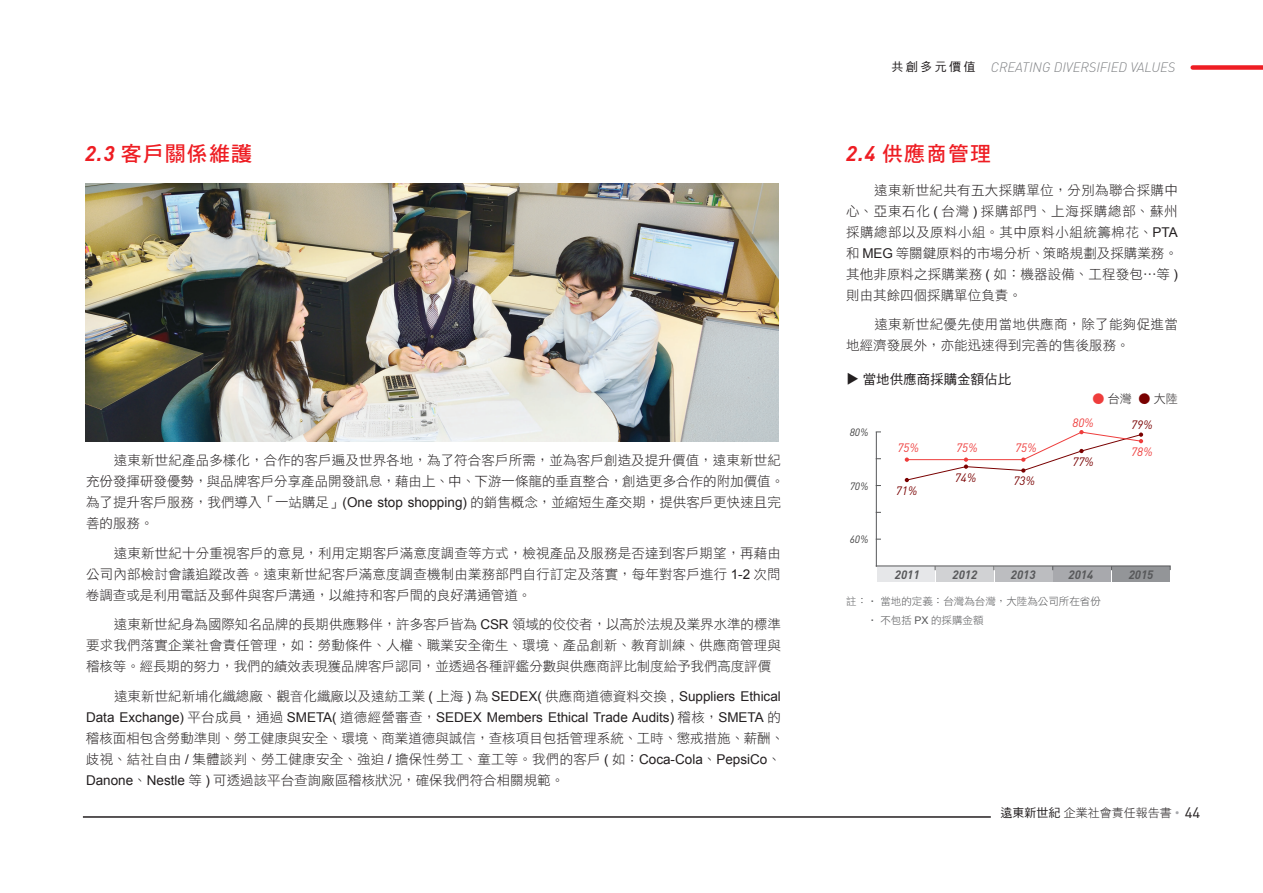
<style>
.page{position:relative;width:1263px;height:893px;background:#fff}
.page>*{position:absolute;margin:0;border:0;box-sizing:border-box;transform-origin:0 0}
.t1{font:21px "DF Hei Std W7";letter-spacing:.05em;color:#ee1d23}
.t2{font:15px "DIN";color:#231f20}
.t3{font:13.5px/21px "DF Hei Std W3";color:#231f20;text-align:justify}
.t4{font:13.5px "Arial";color:#231f20}
.t5{font:13.5px/21px "DF Hei Std W3";letter-spacing:.025em;color:#231f20}
.t6{font:italic 300 13.5px "DIN";color:#808285}
.t7{font:13.5px "DF Hei Std W5";color:#231f20}
.t8{font:12px "DF Hei Std W3";color:#231f20}
.t9{font:italic 700 12px "DIN";color:#57585a}
.t10{font:italic 12px "DIN";color:#ee3d3c}
.t11{font:italic 12px "DIN";color:#790100}
.t12{font:12px "DF Hei Std W5";letter-spacing:.2em;color:#231f20}
.t13{font:10.5px/19px "DF Hei Std W3";color:#57585a}
.t14{font:italic 10.5px "DIN";color:#3e3e3f}
.s1{font-family:"DIN";font-weight:700;font-style:italic}
.s2{font-family:"Arial"}
.s3{font-family:"DF Hei Std W3"}
.s4{color:#ee3d3c}
.s5{color:#790100}
.s6{font-family:"DF Hei Std W5"}
.s7{font-family:"Arial";color:#a8a9ad}
</style>
<div class="page">
<img style="left:85px;top:183px;width:693px;height:258px">
<div style="left:877px;top:567px;width:58px;height:15px;background:#e6e7e9"></div>
<div style="left:936px;top:567px;width:58px;height:15px;background:#d1d2d4"></div>
<div style="left:995px;top:567px;width:57px;height:15px;background:#bcbdc0"></div>
<div style="left:1053px;top:567px;width:58px;height:15px;background:#a8a9ad"></div>
<div style="left:1112px;top:567px;width:58px;height:15px;background:#939598"></div>
<hr style="left:876px;top:432px;width:1px;height:135px;background:#57585a">
<svg style="left:875px;top:565px;width:296px;height:6px"></svg>
<svg style="left:905px;top:430px;width:238px;height:52px"></svg>
<div style="left:1193px;top:65px;width:70px;height:5px;background:#ee1d23"></div>
<hr style="left:83px;top:816px;width:908px;height:2px;background:#231f20">
<h1 class="t1" style="left:85px;top:142px;width:169px"><span class="s1">2.3</span> 客戶關係維護</h1>
<p class="t3" style="left:86px;top:450px;width:700px;text-align:left;text-indent:28px">遠東新世紀產品多樣化，合作的客戶遍及世界各地，為了符合客戶所需，並為客戶創造及提升價值，遠東新世紀充份發揮研發優勢，與品牌客戶分享產品開發訊息，藉由上、中、下游一條龍的垂直整合，創造更多合作的附加價值。為了提升客戶服務，我們導入「一站購足」<span class="s2">(One stop shopping)</span> 的銷售概念，並縮短生產交期，提供客戶更快速且完善的服務。</p>
<p class="t3" style="left:86px;top:542px;width:697px;text-indent:28px">遠東新世紀十分重視客戶的意見，利用定期客戶滿意度調查等方式，檢視產品及服務是否達到客戶期望，再藉由公司內部檢討會議追蹤改善。遠東新世紀客戶滿意度調查機制由業務部門自行訂定及落實，每年對客戶進行 <span class="s2">1-2</span> 次問卷調查或是利用電話及郵件與客戶溝通，以維持和客戶間的良好溝通管道。</p>
<p class="t3" style="left:86px;top:614px;width:696px;text-indent:28px">遠東新世紀身為國際知名品牌的長期供應夥伴，許多客戶皆為 <span class="s2">CSR</span> 領域的佼佼者，以高於法規及業界水準的標準要求我們落實企業社會責任管理，如：勞動條件、人權、職業安全衛生、環境、產品創新、教育訓練、供應商管理與稽核等。經長期的努力，我們的績效表現獲品牌客戶認同，並透過各種評鑑分數與供應商評比制度給予我們高度評價</p>
<p class="t3" style="left:114px;top:685px;width:668px">遠東新世紀新埔化纖總廠、觀音化纖廠以及遠紡工業 <span class="s2">(</span> 上海 為<span class="s2">) SEDEX(</span> 供應商道德資料交換 <span class="s2">, Suppliers Ethical</span></p>
<p class="t4" style="left:86px;top:708px;width:696px">Data Exchange) <span class="s3">平台成員，通過</span> SMETA( <span class="s3">道德經營審查，</span>SEDEX Members Ethical Trade Audits) <span class="s3">稽核，</span>SMETA <span class="s3">的</span></p>
<p class="t3" style="left:86px;top:727px;width:700px;text-align:left">稽核面相包含勞動準則、勞工健康與安全、環境、商業道德與誠信，查核項目包括管理系統、工時、懲戒措施、薪酬、歧視、結社自由 <span class="s2">/</span> 集體談判、勞工健康安全、強迫 <span class="s2">/</span> 擔保性勞工、童工等。我們的客戶 如<span class="s2">(</span> ：<span class="s2">Coca-Cola</span>、<span class="s2">PepsiCo</span>、<br><span class="s2">Danone</span>、<span class="s2">Nestle</span> 等 <span class="s2">)</span> 可透過該平台查詢廠區稽核狀況，確保我們符合相關規範。</p>
<p class="t12" style="left:891px;top:60px;width:85px">共創多元價值</p>
<p class="t6" style="left:991px;top:58px;width:186px">CREATING DIVERSIFIED VALUES</p>
<h1 class="t1" style="left:846px;top:142px;width:146px"><span class="s1">2.4</span> 供應商管理</h1>
<p class="t3" style="left:846px;top:179px;width:333px;text-indent:28px">遠東新世紀共有五大採購單位，分別為聯合採購中心、亞東石化 <span class="s2">(</span> 台灣 <span class="s2">)</span> 採購部門、上海採購總部、蘇州採購總部以及原料小組。其中原料小組統籌棉花、<span class="s2">PTA</span>和 <span class="s2">MEG</span> 等關鍵原料的市場分析、策略規劃及採購業務。其他非原料之採購業務 如<span class="s2">(</span> ：機器設備、工程發包⋯等 <span class="s2">(</span>則由其餘四個採購單位負責。</p>
<p class="t5" style="left:846px;top:314px;width:333px;text-indent:28px">遠東新世紀優先使用當地供應商，除了能夠促進當地經濟發展外，亦能迅速得到完善的售後服務。</p>
<p class="t7" style="left:860px;top:372px;width:15px;rotate:90deg">▲</p>
<p class="t7" style="left:863px;top:372px;width:150px">當地供應商採購金額佔比</p>
<p class="t14" style="left:850px;top:426px;width:20px">80%</p>
<p class="t14" style="left:850px;top:479px;width:20px">70%</p>
<p class="t14" style="left:850px;top:533px;width:20px">60%</p>
<p class="t10" style="left:897px;top:440px;width:23px">75%</p>
<p class="t11" style="left:896px;top:484px;width:23px">71%</p>
<p class="t9" style="left:895px;top:567px;width:26px">2011</p>
<p class="t10" style="left:956px;top:440px;width:23px">75%</p>
<p class="t11" style="left:955px;top:471px;width:23px">74%</p>
<p class="t10" style="left:1015px;top:440px;width:23px">75%</p>
<p class="t11" style="left:1013px;top:474px;width:23px">73%</p>
<p class="t9" style="left:952px;top:567px;width:26px">2012</p>
<p class="t9" style="left:1011px;top:567px;width:26px">2013</p>
<p class="t8" style="left:1092px;top:392px;width:41px"><span class="s4">●</span> 台灣</p>
<p class="t8" style="left:1138px;top:392px;width:41px"><span class="s5">●</span> 大陸</p>
<p class="t10" style="left:1072px;top:415px;width:23px">80%</p>
<p class="t11" style="left:1072px;top:455px;width:23px">77%</p>
<p class="t11" style="left:1131px;top:417px;width:23px">79%</p>
<p class="t10" style="left:1131px;top:444px;width:23px">78%</p>
<p class="t9" style="left:1068px;top:567px;width:26px">2014</p>
<p class="t9" style="left:1129px;top:567px;width:26px">2015</p>
<p class="t13" style="left:867px;top:591px;width:235px;text-indent:-21px">註：‧ 當地的定義：台灣為台灣，大陸為公司所在省份‧ 不包括 <span class="s2">PX</span> 的採購金額</p>
<p class="t8" style="left:1000px;top:806px;width:180px"><span class="s6">遠東新世紀</span>企業社會責任報告書 <span class="s7">•</span></p>
<p class="t2" style="left:1185px;top:803px;width:17px">44</p>
</div>
